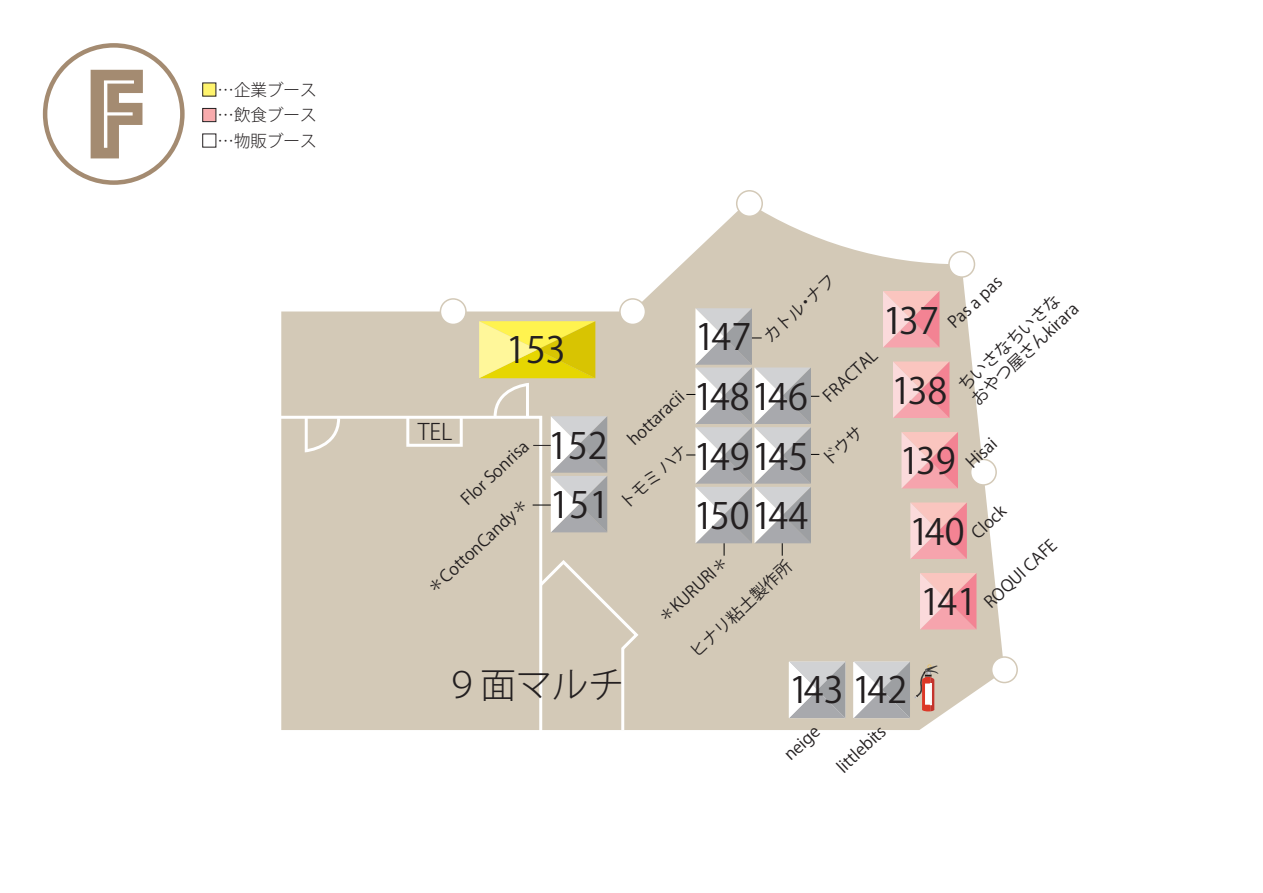
<style>
.page{position:relative;width:1263px;height:893px;background:#fff}
.page>*{position:absolute;margin:0;border:0;box-sizing:border-box;transform-origin:0 0}
.t1{font:36px/59.8px "Koz Go Pro";color:#231f20}
.t2{font:300 36px "Koz Go Pro";color:#231f20}
.t3{font:300 22.5px "Koz Go Pro";color:#231f20}
.t4{font:16.5px/18.6px "Koz Go Pro";color:#231f20}
.t5{font:300 16.5px "Koz Go Pro";color:#231f20}
.s1{color:#fff46d}
.s2{color:#f8abad}
.s3{color:#fff}
</style>
<div class="page">
<div style="left:43px;top:43px;width:142px;height:142px;border:4px solid #a48b71;border-radius:50%"></div>
<div style="left:202px;top:83px;width:14px;height:14px;border:1px solid #231f20"></div>
<div style="left:202px;top:108px;width:14px;height:14px;border:1px solid #231f20"></div>
<div style="left:202px;top:134px;width:14px;height:14px;border:1px solid #231f20"></div>
<svg style="left:281px;top:207px;width:723px;height:523px;fill:#d3c9b7"></svg>
<div style="left:850px;top:659px;width:63px;height:62px;border:3px solid #d3c9b7"></div>
<div style="left:786px;top:659px;width:62px;height:62px;border:3px solid #d3c9b7"></div>
<div style="left:949px;top:252px;width:25px;height:25px;background:#fff;border-radius:50%"></div>
<div style="left:948px;top:251px;width:27px;height:27px;border:2px solid #d3c9b7;border-radius:50%"></div>
<div style="left:737px;top:191px;width:25px;height:25px;background:#fff;border-radius:50%"></div>
<div style="left:736px;top:190px;width:27px;height:27px;border:2px solid #d3c9b7;border-radius:50%"></div>
<div style="left:971px;top:459px;width:25px;height:26px;background:#fff;border-radius:50%"></div>
<div style="left:970px;top:459px;width:27px;height:27px;border:2px solid #d3c9b7;border-radius:50%"></div>
<div style="left:992px;top:657px;width:25px;height:25px;background:#fff;border-radius:50%"></div>
<div style="left:991px;top:656px;width:27px;height:27px;border:2px solid #d3c9b7;border-radius:50%"></div>
<div style="left:281px;top:414px;width:263px;height:316px;background:#d3c9b7"></div>
<svg style="left:536px;top:558px;width:105px;height:172px;background:#d5ccbb"></svg>
<svg style="left:303px;top:415px;width:39px;height:39px"></svg>
<div style="left:406px;top:416px;width:57px;height:31px;border:3px solid #fff"></div>
<div style="left:440px;top:299px;width:26px;height:25px;background:#fff;border-radius:50%"></div>
<div style="left:440px;top:298px;width:27px;height:27px;border:2px solid #d3c9b7;border-radius:50%"></div>
<div style="left:620px;top:299px;width:25px;height:25px;background:#fff;border-radius:50%"></div>
<div style="left:619px;top:298px;width:27px;height:27px;border:2px solid #d3c9b7;border-radius:50%"></div>
<svg style="left:789px;top:662px;width:56px;height:56px"></svg>
<svg style="left:853px;top:662px;width:85px;height:56px"></svg>
<svg style="left:479px;top:321px;width:128px;height:211px;background:#d7cf9f"></svg>
<svg style="left:893px;top:361px;width:56px;height:57px;background:#f6b2b6"></svg>
<svg style="left:901px;top:432px;width:57px;height:56px;background:#f6b1b6"></svg>
<svg style="left:910px;top:502px;width:57px;height:57px;background:#f6b1b6"></svg>
<svg style="left:920px;top:573px;width:56px;height:56px;background:#f7b2b6"></svg>
<svg style="left:883px;top:291px;width:56px;height:56px;background:#f1b4b8"></svg>
<svg style="left:686px;top:308px;width:178px;height:248px;background:#cbc7bf"></svg>
<p class="t5" style="left:201px;top:79px;width:117px"><span class="s1">■</span>…企業ブース</p>
<p class="t5" style="left:201px;top:104px;width:117px"><span class="s2">■</span>…飲食ブース</p>
<p class="t5" style="left:201px;top:130px;width:117px"><span class="s3">■</span>…物販ブース</p>
<h1 class="t1" style="left:506px;top:321px;width:61px">153</h1>
<h2 class="t3" style="left:418px;top:417px;width:36px">TEL</h2>
<p class="t4" style="left:458px;top:495px;width:87px;rotate:-43deg">Flor Sonrisa</p>
<p class="t4" style="left:424px;top:584px;width:133px;rotate:-43deg">＊CottonCandy＊</p>
<h1 class="t1" style="left:548px;top:418px;width:63px;line-height:58.3px">152<br>151</h1>
<p class="t4" style="left:624px;top:435px;width:72px;rotate:-43deg">hottaracii</p>
<p class="t4" style="left:616px;top:499px;width:88px;rotate:-43deg">トモミ ハナ</p>
<p class="t4" style="left:760px;top:332px;width:92px;rotate:-43deg">カトル・ナフ</p>
<h1 class="t1" style="left:694px;top:308px;width:116px">147<br>148146<br>149145</h1>
<p class="t4" style="left:820px;top:392px;width:69px;rotate:-43deg">FRACTAL</p>
<h1 class="t1" style="left:694px;top:487px;width:116px">150144</h1>
<p class="t4" style="left:655px;top:613px;width:90px;rotate:-43deg">＊KURURI＊</p>
<p class="t4" style="left:687px;top:647px;width:133px;rotate:-43deg">ヒナリ粘土製作所</p>
<p class="t4" style="left:944px;top:318px;width:68px;rotate:-43deg">Pas a pas</p>
<p class="t4" style="left:955px;top:381px;width:141px;rotate:-43deg">ちいさなちいさなおやつ屋さんkirara</p>
<p class="t4" style="left:962px;top:458px;width:37px;rotate:-43deg">Hisai</p>
<p class="t4" style="left:968px;top:529px;width:42px;rotate:-43deg">Clock</p>
<p class="t4" style="left:981px;top:598px;width:93px;rotate:-43deg">ROQUI CAFE</p>
<h1 class="t1" style="left:883px;top:292px;width:57px">137</h1>
<h1 class="t1" style="left:891px;top:362px;width:57px">138</h1>
<h1 class="t1" style="left:900px;top:432px;width:57px">139</h1>
<h1 class="t1" style="left:909px;top:503px;width:57px">140</h1>
<h1 class="t1" style="left:920px;top:572px;width:58px">141</h1>
<h1 class="t2" style="left:444px;top:661px;width:181px">９面マルチ</h1>
<h1 class="t1" style="left:789px;top:661px;width:120px">143 142</h1>
<p class="t4" style="left:781px;top:750px;width:43px;rotate:-43deg">neige</p>
<p class="t4" style="left:833px;top:763px;width:61px;rotate:-43deg">littlebits</p>
</div>
